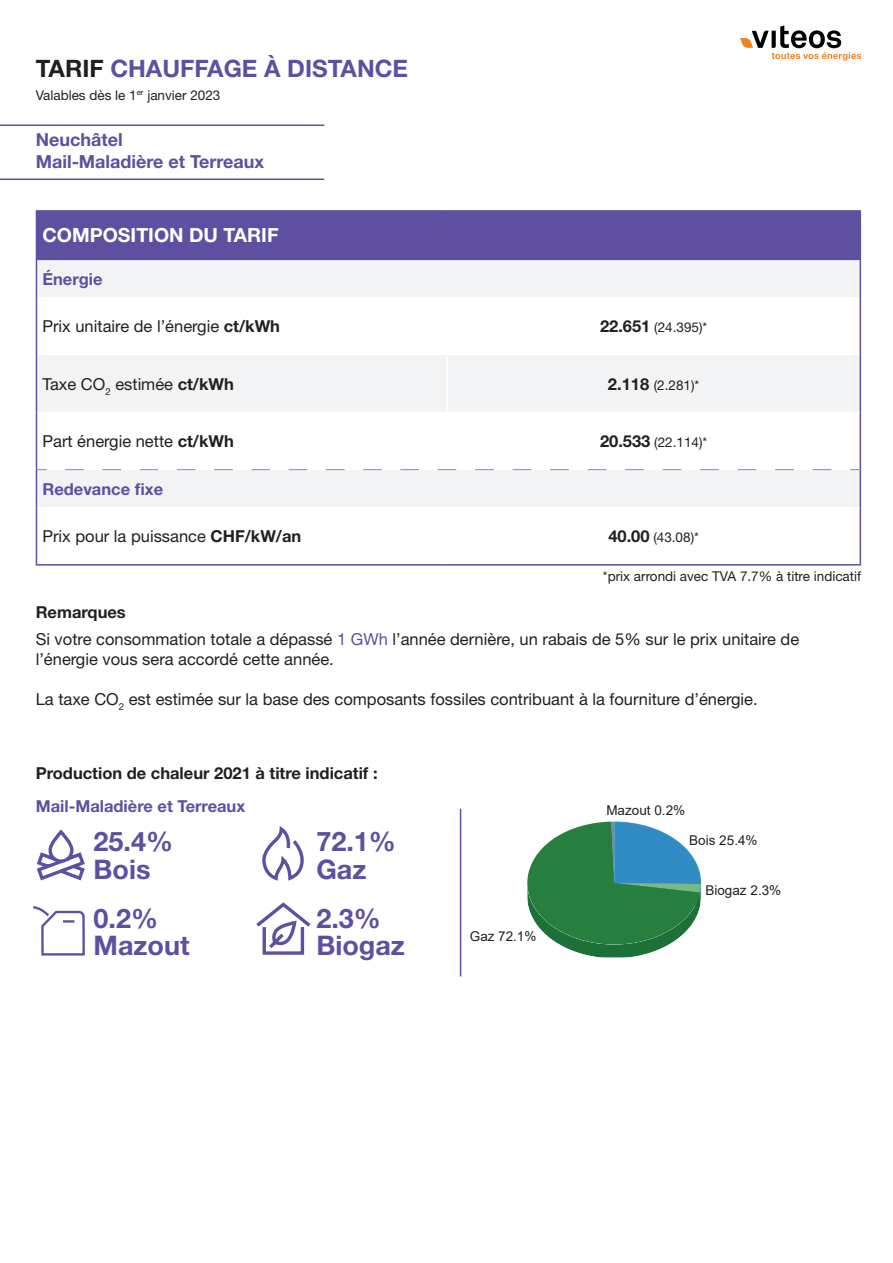
<style>
.page{position:relative;width:893px;height:1263px;background:#fff}
.page>*{position:absolute;margin:0;border:0;box-sizing:border-box;transform-origin:0 0}
.t1{font:700 27px "Helvetica Neue LT Std";color:#5f4fa1}
.t2{font:700 24px "Helvetica Neue LT Std";color:#5f4fa1}
.t3{font:700 19.5px "Helvetica Neue LT Std";color:#fff}
.t4{font:700 18px "Helvetica Neue LT Std";color:#5f4fa1}
.t5{font:16.5px "Helvetica Neue LT Std";color:#231f20}
.t6{font:700 16.5px "Helvetica Neue LT Std";color:#231f20}
.t7{font:700 16.5px "Helvetica Neue LT Std";color:#5f4fa1}
.t8{font:13.5px "Helvetica Neue LT Std";color:#231f20}
.t9{font:13.5px "Arial";color:#231f20}
.s1{color:#231f20}
.s2{font-weight:700}
.s3{font-weight:700;font-size:16.5px}
.s4{color:#5f4fa1}
</style>
<div class="page">
<svg style="left:740px;top:26px;width:121px;height:35px"></svg>
<div style="left:36px;top:211px;width:824px;height:49px;background:#5f4fa1"></div>
<svg style="left:86px;top:260px;width:774px;height:152px;fill:#f2f3f4"></svg>
<svg style="left:86px;top:413px;width:774px;height:151px"></svg>
<hr style="left:37px;top:469px;width:410px;height:1px;background:#fff">
<hr style="left:447px;top:469px;width:413px;height:1px;background:#fff">
<hr style="left:37px;top:297px;width:410px;height:2px;background:#fff">
<hr style="left:447px;top:297px;width:413px;height:2px;background:#fff">
<hr style="left:446px;top:299px;width:2px;height:56px;background:#fff">
<hr style="left:446px;top:355px;width:2px;height:57px;background:#fff">
<hr style="left:446px;top:413px;width:2px;height:56px;background:#fff">
<hr style="left:446px;top:508px;width:2px;height:56px;background:#fff">
<hr style="left:37px;top:507px;width:410px;height:1px;background:#fff">
<hr style="left:447px;top:507px;width:413px;height:1px;background:#fff">
<svg style="left:102px;top:469px;width:317px;height:1px"></svg>
<svg style="left:475px;top:469px;width:357px;height:1px"></svg>
<svg style="left:438px;top:469px;width:18px;height:1px"></svg>
<hr style="left:36px;top:564px;width:411px;height:2px;background:#5f4fa1">
<hr style="left:447px;top:564px;width:414px;height:2px;background:#5f4fa1">
<hr style="left:36px;top:210px;width:411px;height:2px;background:#5f4fa1">
<hr style="left:447px;top:210px;width:414px;height:2px;background:#5f4fa1">
<hr style="left:860px;top:260px;width:1px;height:38px;background:#5f4fa1">
<hr style="left:860px;top:298px;width:1px;height:57px;background:#5f4fa1">
<hr style="left:860px;top:355px;width:1px;height:57px;background:#5f4fa1">
<hr style="left:860px;top:412px;width:1px;height:58px;background:#5f4fa1">
<hr style="left:860px;top:470px;width:1px;height:38px;background:#5f4fa1">
<hr style="left:860px;top:508px;width:1px;height:56px;background:#5f4fa1">
<hr style="left:860px;top:212px;width:1px;height:48px;background:#5f4fa1">
<hr style="left:0;top:179px;width:324px;height:1px;background:#5f4fa1">
<hr style="left:0;top:125px;width:324px;height:1px;background:#5f4fa1">
<svg style="left:31px;top:124px;width:55px;height:832px"></svg>
<svg style="left:264px;top:826px;width:40px;height:55px"></svg>
<svg style="left:256px;top:902px;width:55px;height:53px"></svg>
<hr style="left:460px;top:809px;width:1px;height:167px;background:#5f4fa1">
<svg style="left:527px;top:821px;width:175px;height:136px"></svg>
<p class="t2" style="left:36px;top:53px;width:374px"><span class="s1">TARIF</span> CHAUFFAGE À DISTANCE</p>
<p class="t8" style="left:36px;top:87px;width:186px">Valables dès le 1<sup>er</sup> janvier 2023</p>
<p class="t4" style="left:36px;top:128px;width:88px">Neuchâtel</p>
<p class="t4" style="left:36px;top:150px;width:230px">Mail-Maladière et Terreaux</p>
<p class="t3" style="left:42px;top:223px;width:238px">COMPOSITION DU TARIF</p>
<p class="t7" style="left:42px;top:268px;width:62px">Énergie</p>
<p class="t5" style="left:42px;top:317px;width:239px">Prix unitaire de l’énergie <span class="s2">ct/kWh</span></p>
<p class="t8" style="left:600px;top:320px;width:109px"><span class="s3">22.651</span> (24.395)*</p>
<p class="t5" style="left:42px;top:374px;width:193px">Taxe CO<sub>2</sub> estimée <span class="s2">ct/kWh</span></p>
<p class="t8" style="left:608px;top:377px;width:93px"><span class="s3">2.118</span> (2.281)*</p>
<p class="t5" style="left:42px;top:431px;width:193px">Part énergie nette <span class="s2">ct/kWh</span></p>
<p class="t8" style="left:600px;top:434px;width:109px"><span class="s3">20.533</span> (22.114)*</p>
<p class="t7" style="left:42px;top:478px;width:122px">Redevance fixe</p>
<p class="t5" style="left:42px;top:526px;width:260px">Prix pour la puissance <span class="s2">CHF/kW/an</span></p>
<p class="t8" style="left:608px;top:529px;width:92px"><span class="s3">40.00</span> (43.08)*</p>
<p class="t8" style="left:603px;top:568px;width:260px">*prix arrondi avec TVA 7.7% à titre indicatif</p>
<p class="t6" style="left:36px;top:602px;width:92px">Remarques</p>
<p class="t5" style="left:36px;top:630px;width:765px">Si votre consommation totale a dépassé <span class="s4">1 GWh</span> l’année dernière, un rabais de 5% sur le prix unitaire de</p>
<p class="t5" style="left:36px;top:649px;width:300px">l’énergie vous sera accordé cette année.</p>
<p class="t5" style="left:36px;top:689px;width:723px">La taxe CO<sub>2</sub> est estimée sur la base des composants fossiles contribuant à la fourniture d’énergie.</p>
<p class="t6" style="left:36px;top:763px;width:343px">Production de chaleur 2021 à titre indicatif :</p>
<p class="t7" style="left:36px;top:796px;width:211px">Mail-Maladière et Terreaux</p>
<p class="t1" style="left:94px;top:825px;width:81px">25.4%</p>
<p class="t1" style="left:316px;top:825px;width:81px">72.1%</p>
<p class="t1" style="left:94px;top:852px;width:58px">Bois</p>
<p class="t1" style="left:316px;top:852px;width:52px">Gaz</p>
<p class="t1" style="left:94px;top:901px;width:66px">0.2%</p>
<p class="t1" style="left:94px;top:929px;width:98px">Mazout</p>
<p class="t1" style="left:316px;top:901px;width:66px">2.3%</p>
<p class="t1" style="left:316px;top:929px;width:90px">Biogaz</p>
<p class="t9" style="left:470px;top:927px;width:68px">Gaz 72.1%</p>
<p class="t9" style="left:606px;top:801px;width:80px">Mazout 0.2%</p>
<p class="t9" style="left:689px;top:830px;width:70px">Bois 25.4%</p>
<p class="t9" style="left:705px;top:881px;width:77px">Biogaz 2.3%</p>
</div>
